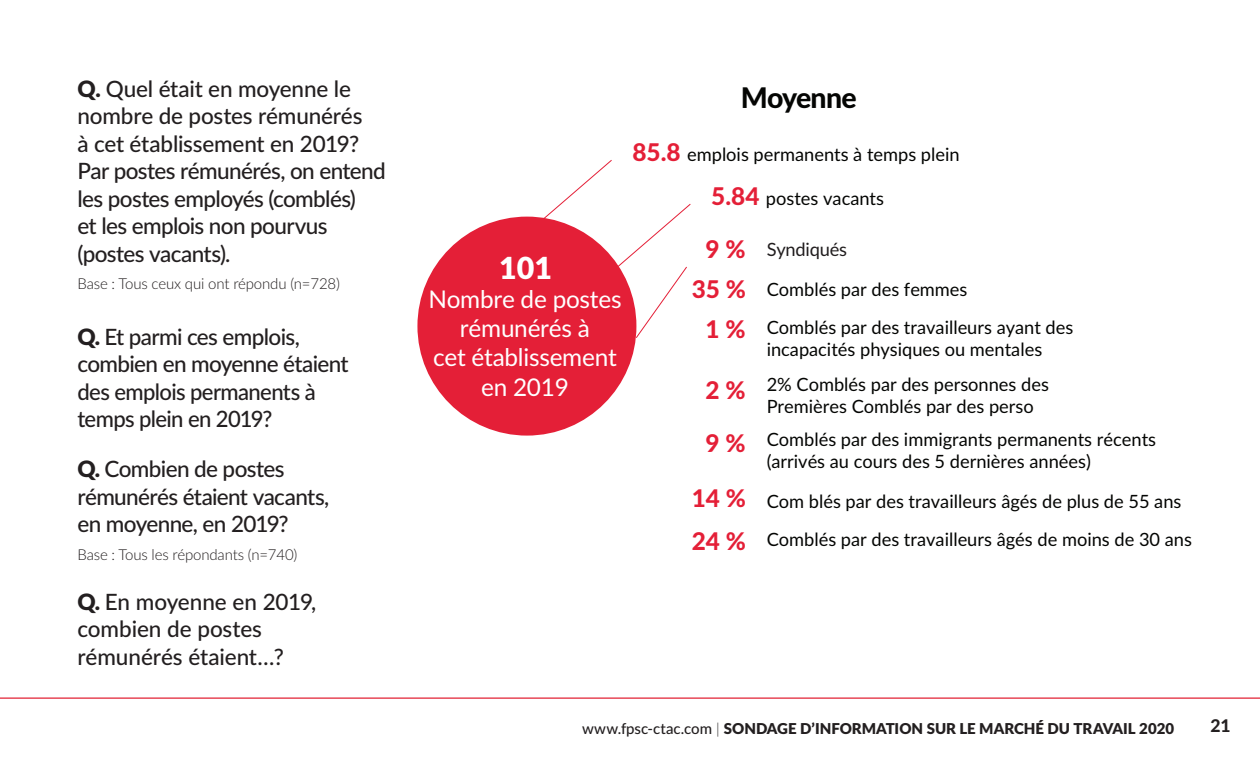
<style>
.page{position:relative;width:1260px;height:765px;background:#fff}
.page>*{position:absolute;margin:0;border:0;box-sizing:border-box;transform-origin:0 0}
.t1{font:900 30.38px "Lato";color:#fff}
.t2{font:800 28.38px "Lato";letter-spacing:-.025em;color:#040503}
.t3{font:24.38px/29.2px "Lato";letter-spacing:-.01em;color:#fff;text-align:center}
.t4{font:800 24.38px "Lato";color:#e41f37}
.title_1{font:500 22.5px/27.5px "Lato";letter-spacing:-.025em;color:#231f20}
.title_1-2{font:500 22.5px/27.5px "Lato";letter-spacing:-.005em;color:#231f20}
.t5{font:18.25px/38px "Lato";color:#040503}
.t6{font:18.25px "Lato";letter-spacing:-.01em;color:#211d1e}
.t7{font:800 17.5px "Lato";color:#231f20}
.title_1-3{font:300 15px "Lato";letter-spacing:-.01em;color:#231f20}
.t8{font:900 15px "Lato";color:#231f20}
.s1{font-weight:900}
.s2{font-weight:800;font-size:24.38px;color:#e41f37}
.s3{font-weight:500}
.s4{font-weight:300}
</style>
<div class="page">
<div style="left:417px;top:217px;width:219px;height:219px;background:#e41f37;border-radius:50%"></div>
<svg style="left:538px;top:160px;width:153px;height:179px"></svg>
<hr style="left:0;top:697px;width:1260px;height:2px;background:#e22235">
<p class="title_1" style="left:78px;top:74px;width:310px"><span class="s1">Q.</span> Quel était en moyenne le nombre de postes rémunérés<br>à cet établissement en 2019?<br>Par postes rémunérés, on entend les postes employés (comblés)<br>et les emplois non pourvus (postes vacants).</p>
<p class="title_1-3" style="left:78px;top:274px;width:264px">Base : Tous ceux qui ont répondu (n=728)</p>
<p class="title_1" style="left:78px;top:322px;width:273px"><span class="s1">Q.</span> Et parmi ces emplois, combien en moyenne étaient des emplois permanents à temps plein en 2019?</p>
<p class="title_1" style="left:78px;top:455px;width:253px"><span class="s1">Q.</span> Combien de postes rémunérés étaient vacants, en moyenne, en 2019?</p>
<p class="title_1-3" style="left:78px;top:544px;width:222px">Base : Tous les répondants (n=740)</p>
<p class="title_1-2" style="left:78px;top:587px;width:240px"><span class="s1">Q.</span> En moyenne en 2019, combien de postes rémunérés étaient…?</p>
<p class="t1" style="left:499px;top:245px;width:54px">101</p>
<p class="t3" style="left:428px;top:283px;width:195px">Nombre de postes rémunérés à<br>cet établissement en 2019</p>
<p class="t2" style="left:741px;top:76px;width:117px">Moyenne</p>
<p class="t5" style="left:632px;top:135px;width:329px"><span class="s2">85.8</span> emplois permanents à temps plein</p>
<p class="t5" style="left:711px;top:179px;width:174px"><span class="s2">5.84</span> postes vacants</p>
<p class="t6" style="left:705px;top:236px;width:143px"><span class="s2">9 %</span> Syndiqués</p>
<p class="t5" style="left:705px;top:269px;width:369px;text-indent:-14px"><span class="s2">35 %</span> Comblés par des femmes<br><span class="s2">1 %</span> Comblés par des travailleurs ayant des</p>
<p class="t5" style="left:767px;top:330px;width:284px;line-height:35.6px">incapacités physiques ou mentales<br>2% Comblés par des personnes des</p>
<p class="t5" style="left:767px;top:387px;width:269px">Premières Comblés par des perso</p>
<p class="t4" style="left:705px;top:372px;width:42px">2 %</p>
<p class="t5" style="left:705px;top:428px;width:452px;line-height:21.9px;text-align:center"><span class="s2">9 %</span> Comblés par des immigrants permanents récents (arrivés au cours des 5 dernières années)</p>
<p class="t5" style="left:692px;top:481px;width:502px;line-height:38.6px"><span class="s2">14 %</span> Com blés par des travailleurs âgés de plus de 55 ans<br><span class="s2">24 %</span> Comblés par des travailleurs âgés de moins de 30 ans</p>
<p class="t8" style="left:582px;top:717px;width:594px"><span class="s3">www.fpsc-ctac.com</span> <span class="s4">|</span> SONDAGE D’INFORMATION SUR LE MARCHÉ DU TRAVAIL 2020</p>
<p class="t7" style="left:1210px;top:713px;width:22px">21</p>
</div>
